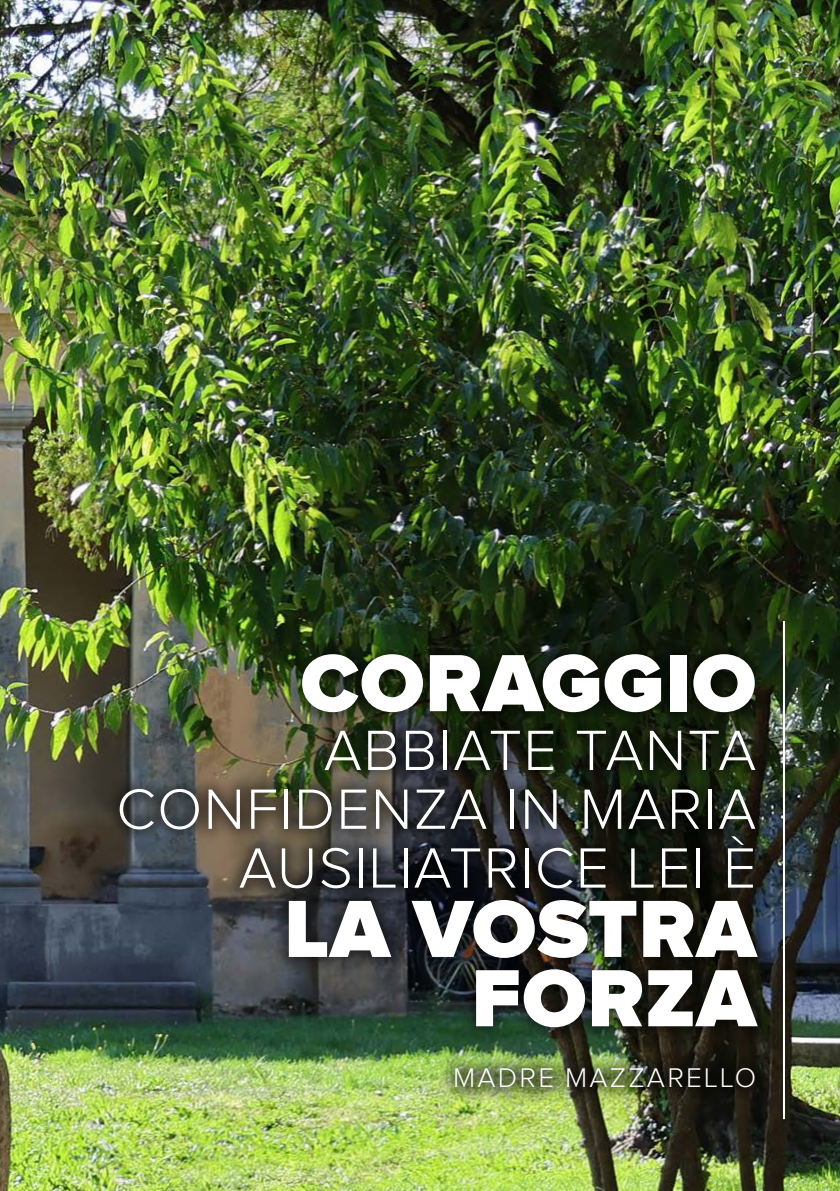
<style>
.page{position:relative;width:840px;height:1191px;background:#fff}
.page>*{position:absolute;margin:0;border:0;box-sizing:border-box;transform-origin:0 0}
.t1{font:900 84px/69.2px "Proxima Nova";letter-spacing:.01em;color:#fff;text-align:right}
.t2{font:300 58.8px/58.8px "Proxima Nova";letter-spacing:.025em;color:#fff;text-align:right}
.t3{font:300 28px "Proxima Nova";letter-spacing:.08em;color:#fff}
</style>
<div class="page">
<img style="left:0;top:0;width:839px;height:1191px">
<div style="left:102px;top:636px;width:672px;height:409px;background:#000;opacity:.55"></div>
<div style="left:437px;top:1050px;width:334px;height:55px;background:#000;opacity:.55"></div>
<hr style="left:782px;top:621px;width:2px;height:498px;background:#fff">
<h1 class="t1" style="left:300px;top:652px;width:457px">CORAGGIO</h1>
<p class="t2" style="left:116px;top:723px;width:641px">ABBIATE TANTA<br>CONFIDENZA IN MARIA<br>AUSILIATRICE LEI È</p>
<h1 class="t1" style="left:284px;top:898px;width:473px">LA VOSTRA<br>FORZA</h1>
<p class="t3" style="left:453px;top:1065px;width:304px">MADRE MAZZARELLO</p>
</div>
